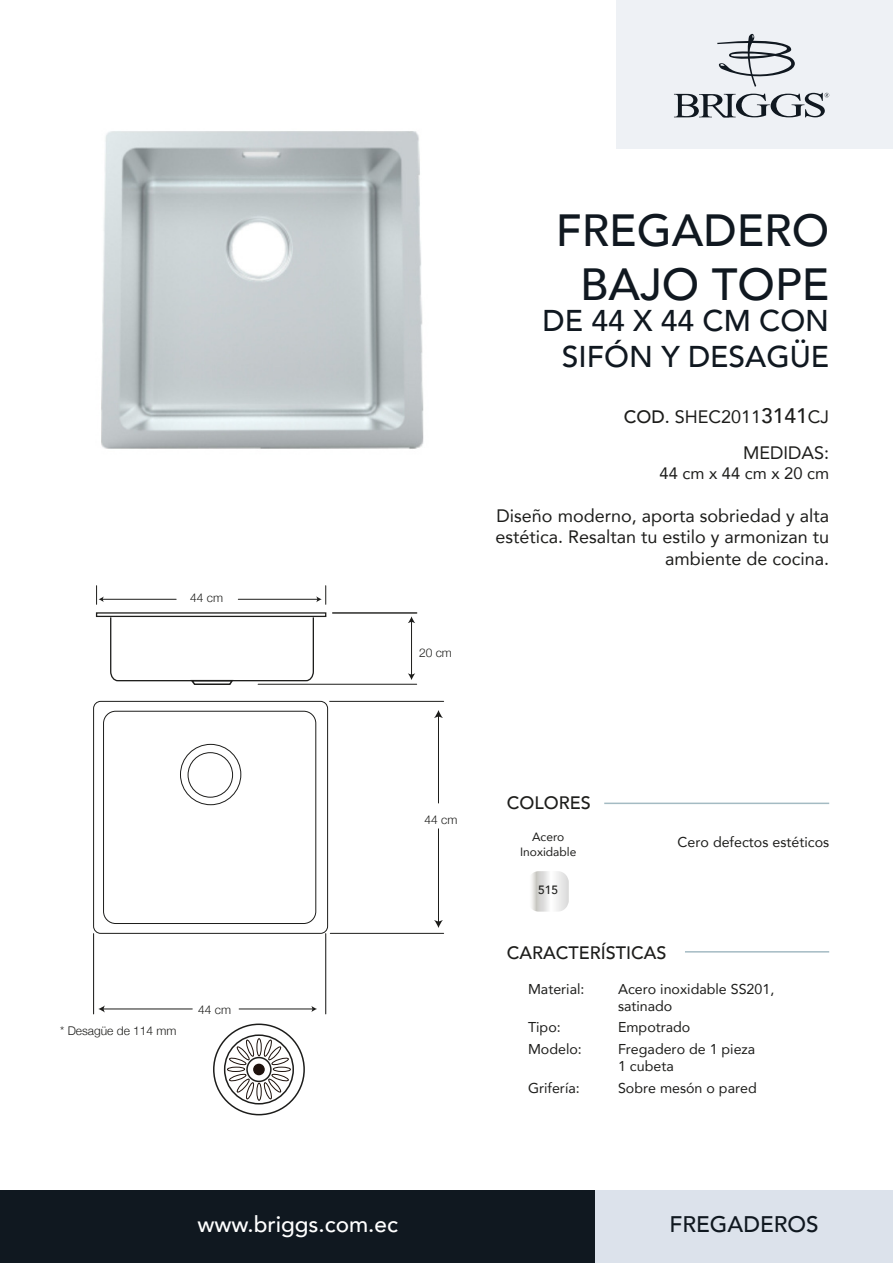
<style>
.page{position:relative;width:893px;height:1263px;background:#fff}
.page>*{position:absolute;margin:0;border:0;box-sizing:border-box;transform-origin:0 0}
.t1{font:500 45px/54px "Avenir";color:#101820;text-align:center}
.t2{font:500 30px/36px "Avenir";color:#101820;text-align:right}
.t3{font:500 22.5px "Avenir";color:#fff}
.t4{font:500 22.5px "Avenir";color:#101820}
.t5{font:18px/21.6px "Avenir";color:#1d1d1b;text-align:right}
.t6{font:500 18px "Avenir";color:#1d1d1b}
.t7{font:16.5px "Avenir";color:#1d1d1b}
.t8{font:14.25px/17.1px "Avenir";color:#1d1d1b}
.t9{font:300 12px "Helvetica Neue";color:#1d1d1b}
.t10{font:12px/14.4px "Avenir";color:#1d1d1b;text-align:center}
.t11{font:500 12px "Avenir";color:#1d1d1b}
.s1{font-weight:500}
.s2{font-weight:500;font-size:21px}
</style>
<div class="page">
<svg style="left:531px;top:871px;width:37px;height:41px"></svg>
<div style="left:0;top:1191px;width:893px;height:72px;background:#101820"></div>
<div style="left:595px;top:1191px;width:298px;height:72px;background:#dce2eb"></div>
<div style="left:617px;top:0;width:276px;height:149px;background:#eef1f5"></div>
<hr style="left:685px;top:951px;width:144px;height:1px;background:#a4bbc3">
<hr style="left:604px;top:802px;width:225px;height:2px;background:#a4bbc3">
<svg style="left:674px;top:93px;width:155px;height:24px"></svg>
<svg style="left:717px;top:33px;width:78px;height:54px"></svg>
<hr style="left:325px;top:934px;width:1px;height:80px;background:#1d1d1b">
<hr style="left:93px;top:934px;width:1px;height:80px;background:#1d1d1b">
<hr style="left:330px;top:701px;width:114px;height:1px;background:#1d1d1b">
<hr style="left:330px;top:933px;width:114px;height:1px;background:#1d1d1b">
<hr style="left:438px;top:716px;width:1px;height:87px;background:#1d1d1b">
<svg style="left:434px;top:710px;width:9px;height:8px"></svg>
<hr style="left:438px;top:829px;width:1px;height:93px;background:#1d1d1b">
<svg style="left:434px;top:920px;width:9px;height:8px"></svg>
<hr style="left:333px;top:612px;width:84px;height:2px;background:#1d1d1b">
<hr style="left:258px;top:684px;width:159px;height:1px;background:#1d1d1b">
<hr style="left:411px;top:621px;width:1px;height:54px;background:#1d1d1b">
<svg style="left:408px;top:673px;width:7px;height:7px"></svg>
<svg style="left:408px;top:616px;width:7px;height:7px"></svg>
<hr style="left:103px;top:1008px;width:89px;height:1px;background:#1d1d1b">
<svg style="left:98px;top:1005px;width:7px;height:7px"></svg>
<hr style="left:239px;top:1009px;width:74px;height:1px;background:#1d1d1b">
<svg style="left:311px;top:1006px;width:6px;height:6px"></svg>
<hr style="left:102px;top:599px;width:74px;height:1px;background:#1d1d1b">
<svg style="left:96px;top:586px;width:8px;height:18px"></svg>
<hr style="left:238px;top:599px;width:80px;height:1px;background:#1d1d1b">
<svg style="left:316px;top:586px;width:10px;height:18px"></svg>
<div style="left:224px;top:1034px;width:70px;height:70px;border:2px solid #1d1d1b;border-radius:50%"></div>
<div style="left:246px;top:1057px;width:26px;height:25px;border:2px solid #1d1d1b;border-radius:50%"></div>
<div style="left:253px;top:1064px;width:12px;height:11px;background:#1e120d;border-radius:50%"></div>
<div style="left:213px;top:1023px;width:92px;height:92px;border:2px solid #1d1d1b;border-radius:50%"></div>
<div style="left:257px;top:1038px;width:5px;height:18px;border:1px solid #1e120d;border-radius:50%"></div>
<svg style="left:229px;top:1039px;width:25px;height:27px"></svg>
<svg style="left:264px;top:1039px;width:25px;height:27px"></svg>
<div style="left:257px;top:1083px;width:5px;height:17px;border:1px solid #1e120d;border-radius:50%"></div>
<svg style="left:229px;top:1073px;width:25px;height:27px"></svg>
<div style="left:227px;top:1067px;width:18px;height:5px;border:1px solid #1e120d;border-radius:50%"></div>
<svg style="left:264px;top:1073px;width:25px;height:27px"></svg>
<div style="left:273px;top:1067px;width:18px;height:5px;border:1px solid #1e120d;border-radius:50%"></div>
<svg style="left:109px;top:616px;width:206px;height:69px"></svg>
<img style="left:101px;top:131px;width:323px;height:318px">
<div style="left:93px;top:701px;width:235px;height:233px;border:1px solid #1d1d1b;border-radius:7px"></div>
<div style="left:103px;top:711px;width:213px;height:213px;border:1px solid #1d1d1b;border-radius:12px"></div>
<div style="left:180px;top:744px;width:61px;height:61px;border:1px solid #1d1d1b;border-radius:50%"></div>
<div style="left:188px;top:752px;width:45px;height:45px;border:1px solid #1d1d1b;border-radius:50%"></div>
<p class="t9" style="left:190px;top:588px;width:34px">44 cm</p>
<p class="t9" style="left:419px;top:643px;width:34px">20 cm</p>
<h1 class="t1" style="left:556px;top:201px;width:275px">FREGADERO<br>BAJO TOPE</h1>
<h2 class="t2" style="left:542px;top:301px;width:288px">DE 44 X 44 CM CON<br>SIFÓN Y DESAGÜE</h2>
<p class="t5" style="left:624px;top:398px;width:207px;line-height:36.6px"><span class="s1">COD.</span> SHEC2011<span class="s2">3141</span>CJ<br>MEDIDAS:</p>
<p class="t7" style="left:659px;top:460px;width:171px">44 cm x 44 cm x 20 cm</p>
<p class="t5" style="left:495px;top:504px;width:335px">Diseño moderno, aporta sobriedad y alta estética. Resaltan tu estilo y armonizan tu ambiente de cocina.</p>
<p class="t9" style="left:424px;top:810px;width:34px">44 cm</p>
<p class="t9" style="left:60px;top:1021px;width:118px">* Desagüe de 114 mm</p>
<p class="t9" style="left:198px;top:1000px;width:34px">44 cm</p>
<h3 class="t3" style="left:197px;top:1204px;width:202px">www.briggs.com.ec</h3>
<p class="t6" style="left:507px;top:787px;width:85px">COLORES</p>
<p class="t10" style="left:520px;top:829px;width:58px">Acero<br>Inoxidable</p>
<p class="t11" style="left:538px;top:879px;width:22px">515</p>
<p class="t8" style="left:678px;top:833px;width:153px">Cero defectos estéticos</p>
<p class="t6" style="left:507px;top:937px;width:161px">CARACTERÍSTICAS</p>
<p class="t8" style="left:528px;top:980px;width:58px">Material:</p>
<p class="t8" style="left:618px;top:980px;width:158px">Acero inoxidable SS201, satinado</p>
<p class="t8" style="left:528px;top:1018px;width:34px">Tipo:</p>
<p class="t8" style="left:618px;top:1018px;width:74px">Empotrado</p>
<p class="t8" style="left:528px;top:1040px;width:55px">Modelo:</p>
<p class="t8" style="left:618px;top:1040px;width:139px">Fregadero de 1 pieza<br>1 cubeta</p>
<p class="t8" style="left:528px;top:1079px;width:53px">Grifería:</p>
<p class="t8" style="left:618px;top:1079px;width:140px">Sobre mesón o pared</p>
<h3 class="t4" style="left:670px;top:1204px;width:151px">FREGADEROS</h3>
</div>
